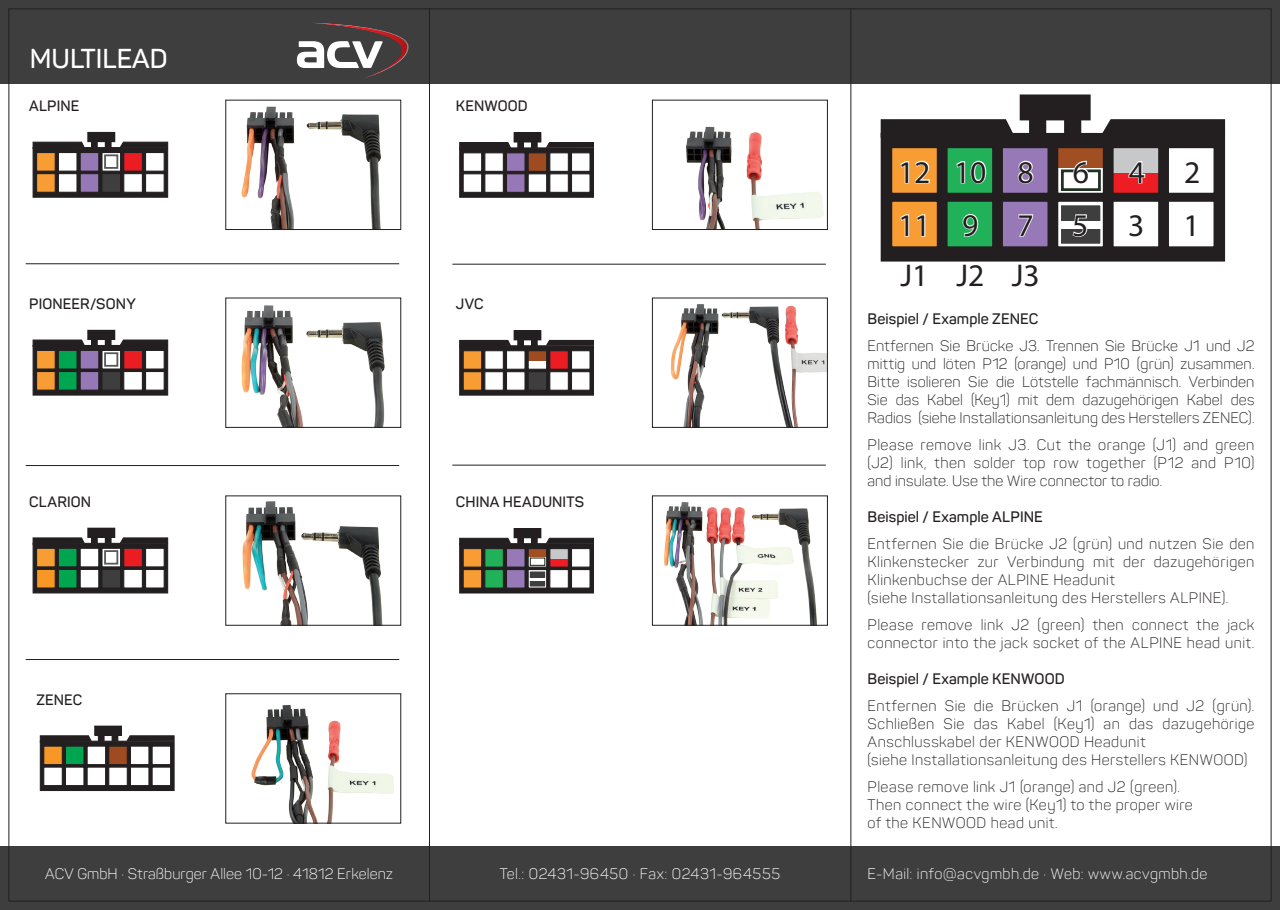
<style>
.page{position:relative;width:1280px;height:910px;background:#fff}
.page>*{position:absolute;margin:0;border:0;box-sizing:border-box;transform-origin:0 0}
.t1{font:31.65px/53.2px "Myriad Pro";color:#231f20}
.t2{font:600 27px "Panton";color:#fff}
.t3{font:300 15px/18px "Panton";letter-spacing:.03em;color:#231f20}
.t4{font:300 15px "Panton";letter-spacing:.025em;color:#fff}
.t5{font:600 15px "Panton";letter-spacing:.005em;color:#231f20}
.t6{font:300 15px "Panton";letter-spacing:.005em;color:#fff}
.t7{font:600 14.85px "Panton";letter-spacing:.005em;color:#231f20}
</style>
<div class="page">
<div style="left:0;top:846px;width:1280px;height:64px;background:#3e3e3f"></div>
<hr style="left:452px;top:264px;width:374px;height:1px;background:#231f20">
<hr style="left:452px;top:465px;width:374px;height:1px;background:#231f20">
<img style="left:686px;top:126px;width:138px;height:102px">
<div style="left:652px;top:100px;width:176px;height:130px;border:1px solid #231f20"></div>
<div style="left:514px;top:133px;width:27px;height:9px;background:#231f20"></div>
<div style="left:514px;top:132px;width:27px;height:11px;border:1px solid #231f20"></div>
<svg style="left:459px;top:141px;width:135px;height:57px"></svg>
<img style="left:670px;top:304px;width:156px;height:122px">
<div style="left:652px;top:298px;width:176px;height:130px;border:1px solid #231f20"></div>
<div style="left:514px;top:331px;width:27px;height:9px;background:#231f20"></div>
<div style="left:514px;top:330px;width:27px;height:10px;border:1px solid #231f20"></div>
<svg style="left:459px;top:339px;width:135px;height:57px"></svg>
<img style="left:664px;top:502px;width:153px;height:121px">
<div style="left:652px;top:496px;width:176px;height:129px;border:1px solid #231f20"></div>
<div style="left:514px;top:529px;width:27px;height:9px;background:#231f20"></div>
<div style="left:514px;top:528px;width:27px;height:10px;border:1px solid #231f20"></div>
<svg style="left:459px;top:537px;width:135px;height:57px;background:#6f6b60"></svg>
<img style="left:251px;top:705px;width:143px;height:116px">
<div style="left:226px;top:693px;width:175px;height:130px;border:1px solid #231f20"></div>
<div style="left:95px;top:726px;width:26px;height:9px;background:#231f20"></div>
<div style="left:94px;top:726px;width:28px;height:10px;border:1px solid #231f20"></div>
<svg style="left:39px;top:735px;width:136px;height:56px"></svg>
<div style="left:1021px;top:96px;width:68px;height:23px;background:#231f20"></div>
<div style="left:1020px;top:94px;width:71px;height:26px;border:3px solid #231f20"></div>
<svg style="left:880px;top:118px;width:346px;height:144px"></svg>
<img style="left:241px;top:106px;width:140px;height:122px">
<div style="left:226px;top:100px;width:175px;height:130px;border:1px solid #231f20"></div>
<div style="left:88px;top:132px;width:27px;height:10px;background:#231f20"></div>
<svg style="left:32px;top:141px;width:137px;height:57px"></svg>
<img style="left:241px;top:305px;width:144px;height:121px">
<div style="left:226px;top:298px;width:175px;height:130px;border:1px solid #231f20"></div>
<div style="left:88px;top:330px;width:27px;height:9px;background:#231f20"></div>
<svg style="left:32px;top:339px;width:137px;height:57px;background:#6c665c"></svg>
<img style="left:242px;top:501px;width:141px;height:122px">
<div style="left:88px;top:528px;width:27px;height:9px;background:#231f20"></div>
<svg style="left:32px;top:537px;width:137px;height:57px"></svg>
<hr style="left:26px;top:263px;width:373px;height:1px;background:#231f20">
<hr style="left:26px;top:465px;width:373px;height:1px;background:#231f20">
<hr style="left:26px;top:659px;width:373px;height:1px;background:#231f20">
<div style="left:0;top:0;width:1280px;height:83px;background:#3e3e3f"></div>
<svg style="left:297px;top:41px;width:14px;height:27px"></svg>
<img style="left:311px;top:23px;width:98px;height:55px">
<hr style="left:429px;top:9px;width:1px;height:892px;background:#231f20">
<hr style="left:850px;top:9px;width:1px;height:892px;background:#231f20">
<h2 class="t2" style="left:30px;top:42px;width:139px">MULTILEAD</h2>
<p class="t7" style="left:29px;top:97px;width:51px">ALPINE</p>
<p class="t7" style="left:29px;top:294px;width:108px">PIONEER/SONY</p>
<p class="t7" style="left:29px;top:492px;width:63px">CLARION</p>
<p class="t7" style="left:37px;top:690px;width:47px">ZENEC</p>
<p class="t7" style="left:456px;top:97px;width:73px">KENWOOD</p>
<p class="t7" style="left:456px;top:294px;width:29px">JVC</p>
<p class="t7" style="left:456px;top:492px;width:130px">CHINA HEADUNITS</p>
<h1 class="t1" style="left:898px;top:145px;width:34px">12<br>11</h1>
<h1 class="t1" style="left:900px;top:248px;width:29px">J1</h1>
<h1 class="t1" style="left:954px;top:145px;width:34px">10</h1>
<h1 class="t1" style="left:1129px;top:145px;width:18px">4</h1>
<h1 class="t1" style="left:956px;top:200px;width:29px;line-height:49.8px">9<br>J2</h1>
<h1 class="t1" style="left:1128px;top:198px;width:18px">3</h1>
<h1 class="t1" style="left:1017px;top:145px;width:18px">8</h1>
<h1 class="t1" style="left:1184px;top:145px;width:18px">2</h1>
<h1 class="t1" style="left:1012px;top:200px;width:29px;line-height:49.8px">7<br>J3</h1>
<h1 class="t1" style="left:1183px;top:198px;width:18px">1</h1>
<h1 class="t1" style="left:1072px;top:145px;width:18px">6<br>5</h1>
<p class="t5" style="left:867px;top:310px;width:172px">Beispiel / Example ZENEC</p>
<p class="t3" style="left:867px;top:337px;width:388px;text-align:justify">Entfernen Sie Brücke J3. Trennen Sie Brücke J1 und J2 mittig und löten P12 (orange) und P10 (grün) zusammen.<br>Bitte isolieren Sie die Lötstelle fachmännisch. Verbinden Sie das Kabel (Key1) mit dem dazugehörigen Kabel des Radios (siehe Installationsanleitung des Herstellers ZENEC).</p>
<p class="t3" style="left:867px;top:436px;width:388px;text-align:justify">Please remove link J3. Cut the orange (J1) and green (J2) link, then solder top row together (P12 and P10) and insulate. Use the Wire connector to radio.</p>
<p class="t5" style="left:867px;top:508px;width:177px">Beispiel / Example ALPINE</p>
<p class="t3" style="left:867px;top:535px;width:388px">Entfernen Sie die Brücke J2 (grün) und nutzen Sie den Klinkenstecker zur Verbindung mit der dazugehörigen Klinkenbuchse der ALPINE Headunit<br>(siehe Installationsanleitung des Herstellers ALPINE).</p>
<p class="t3" style="left:867px;top:616px;width:388px">Please remove link J2 (green) then connect the jack connector into the jack socket of the ALPINE head unit.</p>
<p class="t5" style="left:867px;top:670px;width:199px">Beispiel / Example KENWOOD</p>
<p class="t3" style="left:867px;top:697px;width:388px">Entfernen Sie die Brücken J1 (orange) und J2 (grün).<br>Schließen Sie das Kabel (Key1) an das dazugehörige Anschlusskabel der KENWOOD Headunit<br>(siehe Installationsanleitung des Herstellers KENWOOD)</p>
<p class="t3" style="left:867px;top:778px;width:327px">Please remove link J1 (orange) and J2 (green).<br>Then connect the wire (Key1) to the proper wire of the KENWOOD head unit.</p>
<p class="t6" style="left:45px;top:865px;width:349px">ACV GmbH · Straßburger Allee 10-12 · 41812 Erkelenz</p>
<p class="t4" style="left:500px;top:865px;width:282px">Tel.: 02431-96450 · Fax: 02431-964555</p>
<p class="t4" style="left:867px;top:865px;width:341px">E-Mail: info@acvgmbh.de · Web: www.acvgmbh.de</p>
</div>
